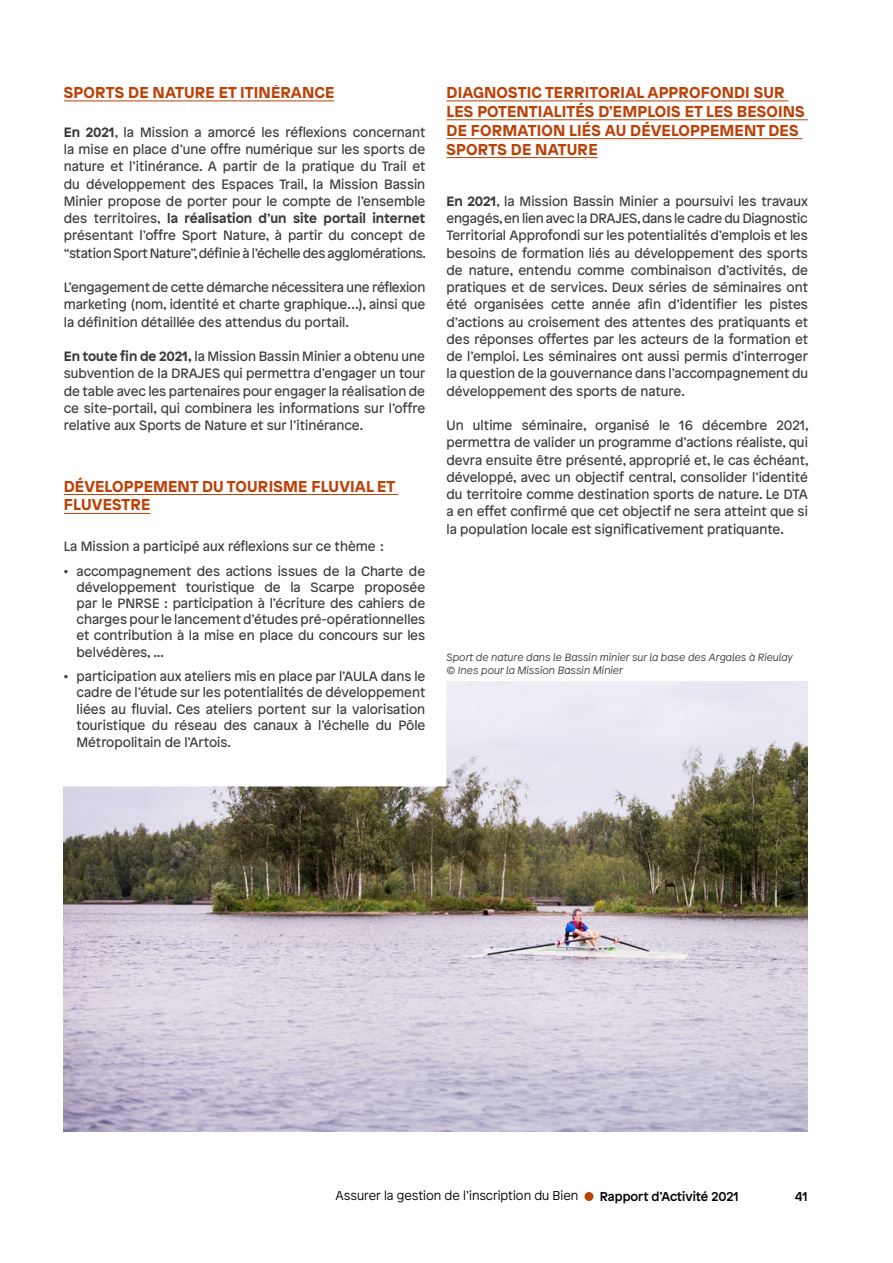
<style>
.page{position:relative;width:893px;height:1263px;background:#fff}
.page>*{position:absolute;margin:0;border:0;box-sizing:border-box;transform-origin:0 0}
.t1{font:700 15.75px/18.9px "Patron";letter-spacing:.01em;color:#bb4107}
.t2{font:13.5px/17.2px "Patron";color:#3c3c3b;text-align:justify}
.t3{font:300 12.75px "Patron";color:#000}
.t4{font:500 12.75px "Patron";color:#000}
.t5{font:italic 300 10.5px/12.6px "Patron";color:#3c3c3b}
.s1{font-weight:700}
</style>
<div class="page">
<div style="left:584px;top:1192px;width:9px;height:9px;background:#bb4107;border-radius:50%"></div>
<img style="left:64px;top:681px;width:744px;height:450px">
<svg style="left:63px;top:100px;width:394px;height:697px"></svg>
<hr style="left:447px;top:101px;width:342px;height:1px;background:#bb4107">
<hr style="left:447px;top:119px;width:361px;height:1px;background:#bb4107">
<hr style="left:447px;top:138px;width:355px;height:1px;background:#bb4107">
<hr style="left:447px;top:157px;width:151px;height:1px;background:#bb4107">
<p class="t1" style="left:64px;top:81px;width:272px">SPORTS DE NATURE ET ITINÉRANCE</p>
<p class="t2" style="left:64px;top:123px;width:364px"><span class="s1">En 2021</span>, la Mission a amorcé les réflexions concernant la mise en place d’une offre numérique sur les sports de nature et l’itinérance. A partir de la pratique du Trail et du développement des Espaces Trail, la Mission Bassin Minier propose de porter pour le compte de l’ensemble des territoires, <span class="s1">la réalisation d’un site portail internet </span>présentant l’offre Sport Nature, à partir du concept de “station Sport Nature”, définie à l’échelle des agglomérations.</p>
<p class="t2" style="left:64px;top:278px;width:363px">L’engagement de cette démarche nécessitera une réflexion marketing (nom, identité et charte graphique…), ainsi que la définition détaillée des attendus du portail.</p>
<p class="t2" style="left:64px;top:347px;width:363px"><span class="s1">En toute fin de 2021,</span> la Mission Bassin Minier a obtenu une subvention de la DRAJES qui permettra d’engager un tour de table avec les partenaires pour engager la réalisation de ce site-portail, qui combinera les informations sur l’offre relative aux Sports de Nature et sur l’itinérance.</p>
<p class="t1" style="left:64px;top:475px;width:333px">DÉVELOPPEMENT DU TOURISME FLUVIAL ET<br>FLUVESTRE</p>
<p class="t2" style="left:64px;top:537px;width:322px">La Mission a participé aux réflexions sur ce thème :</p>
<p class="t2" style="left:77px;top:562px;width:350px;line-height:16.2px;text-indent:-13px"><span class="s1">•</span> accompagnement des actions issues de la Charte de développement touristique de la Scarpe proposée par le PNRSE : participation à l’écriture des cahiers de charges pour le lancement d’études pré-opérationnelles et contribution à la mise en place du concours sur les belvédères, ...</p>
<p class="t2" style="left:77px;top:667px;width:350px;line-height:16.5px;text-indent:-13px"><span class="s1">•</span> participation aux ateliers mis en place par l’AULA dans le cadre de l’étude sur les potentialités de développement liées au fluvial. Ces ateliers portent sur la valorisation touristique du réseau des canaux à l’échelle du Pôle Métropolitain de l’Artois.</p>
<p class="t1" style="left:447px;top:81px;width:360px">DIAGNOSTIC TERRITORIAL APPROFONDI SUR LES POTENTIALITÉS D’EMPLOIS ET LES BESOINS DE FORMATION LIÉS AU DÉVELOPPEMENT DES SPORTS DE NATURE</p>
<p class="t2" style="left:446px;top:192px;width:363px"><span class="s1">En 2021</span>, la Mission Bassin Minier a poursuivi les travaux engagés, en lien avec la DRAJES, dans le cadre du Diagnostic Territorial Approfondi sur les potentialités d’emplois et les besoins de formation liés au développement des sports de nature, entendu comme combinaison d’activités, de pratiques et de services. Deux séries de séminaires ont été organisées cette année afin d’identifier les pistes d’actions au croisement des attentes des pratiquants et des réponses offertes par les acteurs de la formation et de l’emploi. Les séminaires ont aussi permis d’interroger la question de la gouvernance dans l’accompagnement du développement des sports de nature.</p>
<p class="t2" style="left:446px;top:416px;width:364px">Un ultime séminaire, organisé le 16 décembre 2021, permettra de valider un programme d’actions réaliste, qui devra ensuite être présenté, approprié et, le cas échéant, développé, avec un objectif central, consolider l’identité du territoire comme destination sports de nature. Le DTA a en effet confirmé que cet objectif ne sera atteint que si la population locale est significativement pratiquante.</p>
<p class="t5" style="left:446px;top:651px;width:348px">Sport de nature dans le Bassin minier sur la base des Argales à Rieulay © Ines pour la Mission Bassin Minier</p>
<p class="t3" style="left:336px;top:1187px;width:244px">Assurer la gestion de l’inscription du Bien</p>
<p class="t4" style="left:600px;top:1187px;width:140px">Rapport d’Activité 2021</p>
<p class="t4" style="left:795px;top:1187px;width:14px">41</p>
</div>
